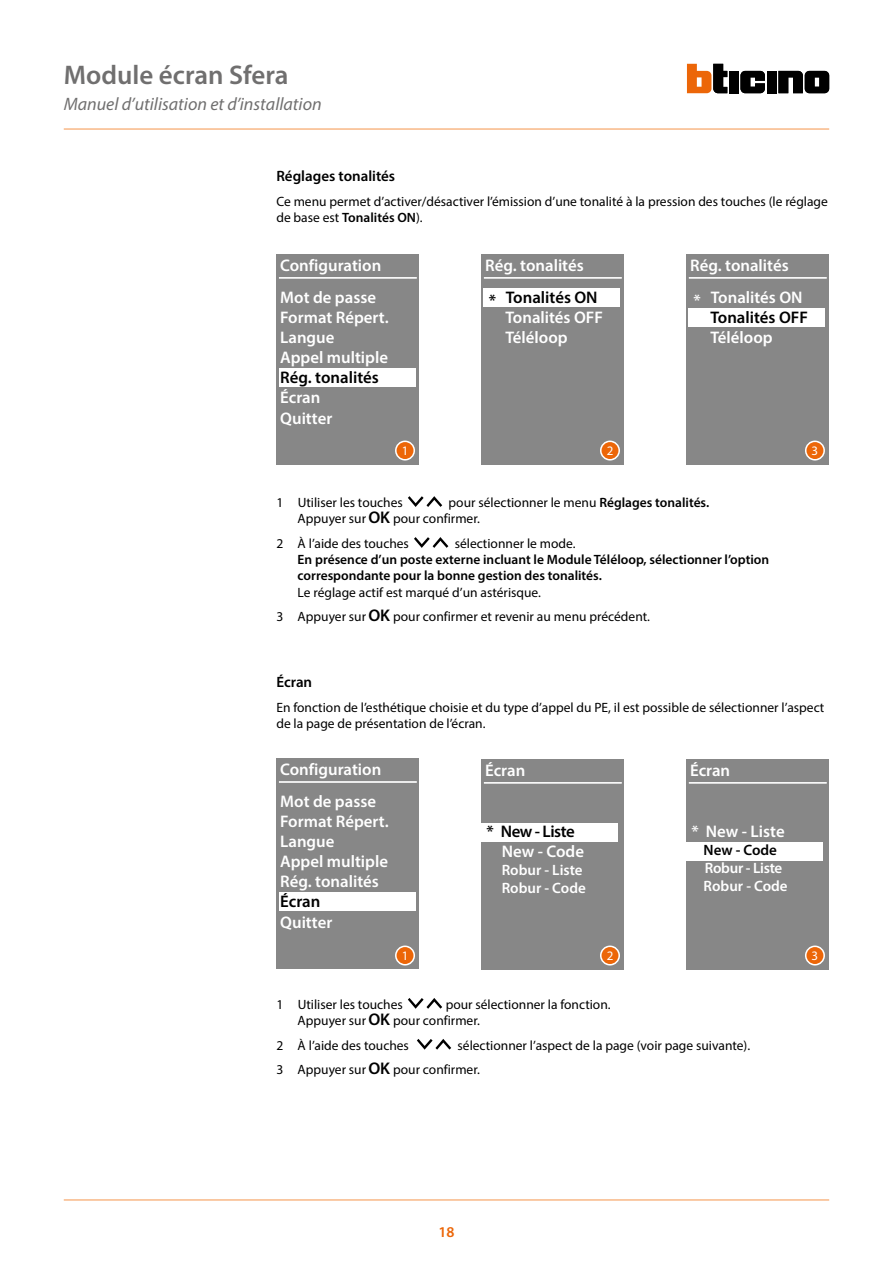
<style>
.page{position:relative;width:893px;height:1263px;background:#fff}
.page>*{position:absolute;margin:0;border:0;box-sizing:border-box;transform-origin:0 0}
.t1{font:600 27px "Myriad Pro";color:#706f6f}
.t2{font:italic 18px "Myriad Pro";color:#706f6f}
.t3{font:600 16.8px/20.1px "Myriad Pro";color:#fff}
.t4{font:600 16.8px "Myriad Pro";color:#000}
.t5{font:600 16.8px "Myriad Pro";letter-spacing:-.03em;color:#000}
.t6{font:600 15px/18px "Myriad Pro";color:#fff}
.t7{font:600 15px "Myriad Pro";color:#000}
.t8{font:600 15px "Myriad Pro";color:#ec6608}
.t9{font:13.5px/16.2px "Myriad Pro";color:#000}
.t10{font:600 13.5px/16.2px "Myriad Pro";color:#000}
.t11{font:13.05px "Myriad Pro";color:#fff}
.s1{font-weight:600}
.s2{font-weight:600;font-size:16.95px}
</style>
<div class="page">
<hr style="left:64px;top:128px;width:765px;height:2px;background:#f8b887">
<hr style="left:64px;top:1199px;width:765px;height:2px;background:#f8b887">
<svg style="left:740px;top:71px;width:25px;height:22px"></svg>
<div style="left:767px;top:71px;width:10px;height:22px;background:#000"></div>
<div style="left:729px;top:71px;width:10px;height:22px;background:#000"></div>
<svg style="left:687px;top:64px;width:40px;height:29px"></svg>
<svg style="left:778px;top:71px;width:51px;height:22px"></svg>
<div style="left:276px;top:254px;width:143px;height:211px;background:#878787"></div>
<hr style="left:279px;top:277px;width:138px;height:1px;background:#fff">
<div style="left:279px;top:368px;width:136px;height:18px;background:#fff"></div>
<svg style="left:395px;top:441px;width:20px;height:19px"></svg>
<div style="left:397px;top:442px;width:16px;height:17px;background:#ec6608;border-radius:50%"></div>
<div style="left:481px;top:254px;width:143px;height:211px;background:#878787"></div>
<hr style="left:484px;top:277px;width:138px;height:1px;background:#fff">
<div style="left:483px;top:288px;width:137px;height:18px;background:#fff"></div>
<svg style="left:600px;top:441px;width:20px;height:19px"></svg>
<div style="left:601px;top:442px;width:17px;height:17px;background:#ec6608;border-radius:50%"></div>
<div style="left:686px;top:254px;width:143px;height:211px;background:#878787"></div>
<hr style="left:689px;top:277px;width:138px;height:1px;background:#fff">
<div style="left:688px;top:308px;width:137px;height:18px;background:#fff"></div>
<svg style="left:805px;top:441px;width:20px;height:19px"></svg>
<div style="left:806px;top:442px;width:17px;height:17px;background:#ec6608;border-radius:50%"></div>
<div style="left:276px;top:758px;width:143px;height:211px;background:#878787"></div>
<hr style="left:279px;top:781px;width:138px;height:1px;background:#fff">
<div style="left:279px;top:893px;width:136px;height:18px;background:#fff"></div>
<svg style="left:395px;top:945px;width:20px;height:20px"></svg>
<div style="left:397px;top:947px;width:16px;height:17px;background:#ec6608;border-radius:50%"></div>
<div style="left:686px;top:759px;width:143px;height:211px;background:#878787"></div>
<hr style="left:689px;top:782px;width:138px;height:1px;background:#fff">
<div style="left:686px;top:842px;width:137px;height:18px;background:#fff"></div>
<svg style="left:805px;top:945px;width:20px;height:20px"></svg>
<div style="left:806px;top:947px;width:17px;height:17px;background:#ec6608;border-radius:50%"></div>
<div style="left:481px;top:759px;width:143px;height:211px;background:#878787"></div>
<hr style="left:484px;top:782px;width:138px;height:1px;background:#fff">
<div style="left:481px;top:823px;width:137px;height:18px;background:#fff"></div>
<svg style="left:600px;top:945px;width:20px;height:20px"></svg>
<div style="left:601px;top:947px;width:17px;height:17px;background:#ec6608;border-radius:50%"></div>
<svg style="left:408px;top:496px;width:34px;height:11px"></svg>
<svg style="left:414px;top:537px;width:34px;height:11px"></svg>
<svg style="left:408px;top:998px;width:34px;height:11px"></svg>
<svg style="left:417px;top:1039px;width:34px;height:11px"></svg>
<h1 class="t1" style="left:64px;top:58px;width:226px">Module écran Sfera</h1>
<h2 class="t2" style="left:64px;top:93px;width:259px">Manuel d’utilisation et d’installation</h2>
<p class="t7" style="left:276px;top:167px;width:120px">Réglages tonalités</p>
<p class="t9" style="left:276px;top:193px;width:553px">Ce menu permet d’activer/désactiver l’émission d’une tonalité à la pression des touches (le réglage de base est <span class="s1">Tonalités ON</span>).</p>
<p class="t3" style="left:280px;top:249px;width:103px;line-height:31.7px">Configuration<br>Mot de passe</p>
<p class="t3" style="left:280px;top:307px;width:110px">Format Répert.<br>Langue<br>Appel multiple</p>
<p class="t4" style="left:280px;top:367px;width:100px">Rég. tonalités</p>
<p class="t3" style="left:280px;top:387px;width:54px">Écran<br>Quitter</p>
<p class="t11" style="left:402px;top:443px;width:8px">1</p>
<p class="t3" style="left:485px;top:255px;width:100px">Rég. tonalités</p>
<p class="t4" style="left:489px;top:286px;width:110px">* Tonalités ON</p>
<p class="t3" style="left:505px;top:307px;width:99px">Tonalités OFF<br>Téléloop</p>
<p class="t11" style="left:607px;top:443px;width:8px">2</p>
<p class="t3" style="left:690px;top:249px;width:114px;line-height:31.7px">Rég. tonalités<br>* Tonalités ON</p>
<p class="t4" style="left:710px;top:306px;width:99px">Tonalités OFF</p>
<p class="t3" style="left:710px;top:327px;width:64px">Téléloop</p>
<p class="t11" style="left:812px;top:443px;width:8px">3</p>
<p class="t9" style="left:276px;top:494px;width:128px">1 Utiliser les touches</p>
<p class="t9" style="left:298px;top:494px;width:413px;text-indent:151px">pour sélectionner le menu <span class="s1">Réglages tonalités.<br></span>Appuyer sur <span class="s2">OK</span> pour confirmer.</p>
<p class="t9" style="left:276px;top:535px;width:134px">2 À l’aide des touches</p>
<p class="t9" style="left:455px;top:535px;width:122px">sélectionner le mode.</p>
<p class="t10" style="left:298px;top:551px;width:473px">En présence d’un poste externe incluant le Module Téléloop, sélectionner l’option correspondante pour la bonne gestion des tonalités.</p>
<p class="t9" style="left:276px;top:579px;width:375px;line-height:24.8px;text-indent:21px">Le réglage actif est marqué d’un astérisque.<br>3 Appuyer sur <span class="s2">OK</span> pour confirmer et revenir au menu précédent.</p>
<p class="t7" style="left:276px;top:673px;width:37px">Écran</p>
<p class="t9" style="left:276px;top:699px;width:549px">En fonction de l’esthétique choisie et du type d’appel du PE, il est possible de sélectionner l’aspect de la page de présentation de l’écran.</p>
<p class="t3" style="left:280px;top:753px;width:103px;line-height:31.7px">Configuration<br>Mot de passe</p>
<p class="t3" style="left:280px;top:811px;width:110px">Format Répert.<br>Langue<br>Appel multiple<br>Rég. tonalités</p>
<p class="t4" style="left:280px;top:891px;width:42px">Écran</p>
<p class="t3" style="left:280px;top:911px;width:54px">Quitter</p>
<p class="t11" style="left:402px;top:948px;width:8px">1</p>
<p class="t3" style="left:485px;top:760px;width:42px">Écran</p>
<p class="t5" style="left:487px;top:820px;width:90px">* New - Liste</p>
<p class="t3" style="left:502px;top:841px;width:84px">New - Code</p>
<p class="t6" style="left:502px;top:860px;width:86px">Robur - Liste<br>Robur - Code</p>
<p class="t11" style="left:607px;top:948px;width:8px">2</p>
<p class="t3" style="left:690px;top:760px;width:42px">Écran</p>
<p class="t3" style="left:691px;top:821px;width:95px">* New - Liste</p>
<p class="t7" style="left:703px;top:840px;width:75px">New - Code</p>
<p class="t6" style="left:703px;top:858px;width:86px">Robur - Liste<br>Robur - Code</p>
<p class="t9" style="left:298px;top:996px;width:314px;text-indent:148px">pour sélectionner la fonction.<br>Appuyer sur <span class="s2">OK</span> pour confirmer.</p>
<p class="t9" style="left:276px;top:1037px;width:134px">2 À l’aide des touches</p>
<p class="t9" style="left:276px;top:996px;width:128px">1 Utiliser les touches</p>
<p class="t9" style="left:276px;top:1032px;width:475px;line-height:24.8px;text-indent:181px">sélectionner l’aspect de la page (voir page suivante).<br>3 Appuyer sur <span class="s2">OK</span> pour confirmer.</p>
<p class="t11" style="left:812px;top:948px;width:8px">3</p>
<p class="t8" style="left:438px;top:1222px;width:18px">18</p>
</div>
